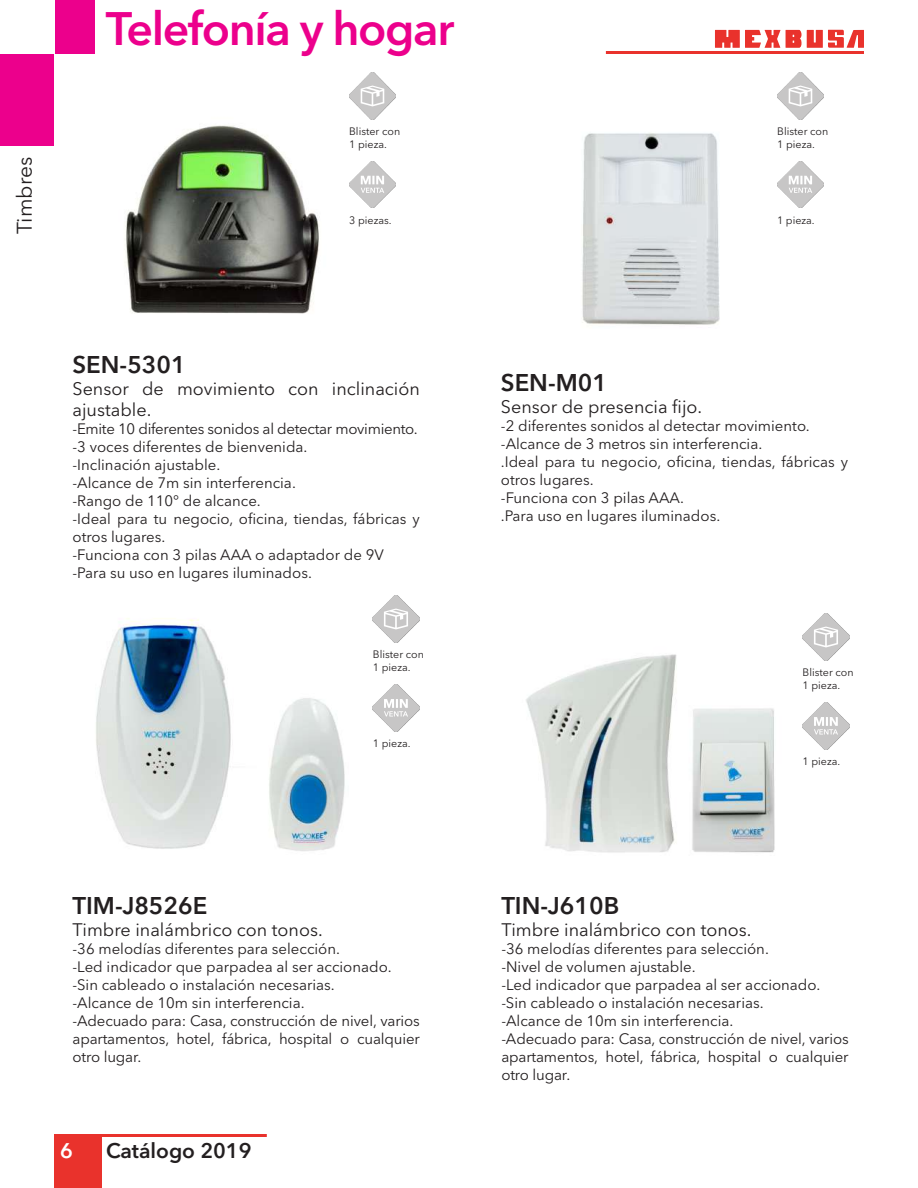
<style>
.page{position:relative;width:918px;height:1188px;background:#fff}
.page>*{position:absolute;margin:0;border:0;box-sizing:border-box;transform-origin:0 0}
.t1{font:600 46.5px "Avenir Next LT Pro";letter-spacing:-.03em;color:#ec008c}
.t2{font:600 24px "Avenir Next LT Pro";color:#231f20}
.t3{font:600 21px "Avenir Next LT Pro";color:#231f20}
.t4{font:21px "Avenir Next LT Pro";color:#231f20}
.t5{font:600 21px "Avenir Next LT Pro";color:#fff}
.t6{font:18px/21.6px "Avenir Next LT Pro";color:#231f20}
.t7{font:15px/18px "Avenir Next LT Pro";color:#231f20}
.t8{font:10.65px/12.9px "Avenir Next LT Pro";color:#231f20}
</style>
<div class="page">
<img style="left:96px;top:618px;width:249px;height:233px">
<img style="left:526px;top:654px;width:249px;height:199px">
<img style="left:125px;top:119px;width:247px;height:195px">
<img style="left:582px;top:119px;width:220px;height:206px">
<img style="left:349px;top:72px;width:47px;height:47px">
<img style="left:373px;top:595px;width:47px;height:47px">
<img style="left:777px;top:72px;width:47px;height:47px">
<img style="left:803px;top:614px;width:46px;height:46px">
<img style="left:349px;top:161px;width:47px;height:47px">
<img style="left:373px;top:684px;width:47px;height:47px">
<img style="left:777px;top:161px;width:47px;height:47px">
<img style="left:803px;top:702px;width:46px;height:47px">
<div style="left:0;top:54px;width:54px;height:91px;background:#ec008c"></div>
<div style="left:55px;top:0;width:39px;height:54px;background:#ec008c"></div>
<svg style="left:715px;top:30px;width:149px;height:18px"></svg>
<div style="left:54px;top:1134px;width:47px;height:54px;background:#e9322c"></div>
<hr style="left:101px;top:1134px;width:166px;height:3px;background:#e9322c">
<hr style="left:606px;top:51px;width:258px;height:3px;background:#e9322c">
<h3 class="t4" style="left:12px;top:234px;width:79px;rotate:-90deg">Timbres</h3>
<h1 class="t1" style="left:106px;top:1px;width:350px">Telefonía y hogar</h1>
<p class="t8" style="left:349px;top:125px;width:53px">Blister con<br>1 pieza.</p>
<p class="t8" style="left:349px;top:214px;width:44px">3 piezas.</p>
<p class="t8" style="left:777px;top:125px;width:53px">Blister con<br>1 pieza.</p>
<p class="t8" style="left:777px;top:214px;width:39px">1 pieza.</p>
<h2 class="t2" style="left:73px;top:350px;width:115px">SEN-5301</h2>
<p class="t6" style="left:73px;top:378px;width:349px">Sensor de movimiento con inclinación ajustable.</p>
<p class="t7" style="left:73px;top:420px;width:349px">-Emite 10 diferentes sonidos al detectar movimiento. -3 voces diferentes de bienvenida.<br>-Inclinación ajustable.<br>-Alcance de 7m sin interferencia.<br>-Rango de 110° de alcance.<br>-Ideal para tu negocio, oficina, tiendas, fábricas y otros lugares.<br>-Funciona con 3 pilas AAA o adaptador de 9V -Para su uso en lugares iluminados.</p>
<p class="t8" style="left:373px;top:648px;width:53px">Blister con<br>1 pieza.</p>
<p class="t8" style="left:373px;top:737px;width:39px">1 pieza.</p>
<h2 class="t2" style="left:501px;top:368px;width:108px">SEN-M01</h2>
<p class="t6" style="left:501px;top:396px;width:203px">Sensor de presencia fijo.</p>
<p class="t7" style="left:501px;top:417px;width:349px">-2 diferentes sonidos al detectar movimiento. -Alcance de 3 metros sin interferencia.<br>.Ideal para tu negocio, oficina, tiendas, fábricas y otros lugares.<br>-Funciona con 3 pilas AAA.<br>.Para uso en lugares iluminados.</p>
<p class="t8" style="left:803px;top:666px;width:53px">Blister con<br>1 pieza.</p>
<p class="t8" style="left:803px;top:755px;width:39px">1 pieza.</p>
<h2 class="t2" style="left:73px;top:891px;width:137px">TIM-J8526E</h2>
<p class="t6" style="left:73px;top:918px;width:252px">Timbre inalámbrico con tonos.</p>
<p class="t7" style="left:73px;top:939px;width:349px">-36 melodías diferentes para selección.<br>-Led indicador que parpadea al ser accionado. -Sin cableado o instalación necesarias.<br>-Alcance de 10m sin interferencia.<br>-Adecuado para: Casa, construcción de nivel, varios apartamentos, hotel, fábrica, hospital o cualquier otro lugar.</p>
<h3 class="t5" style="left:60px;top:1137px;width:14px">6</h3>
<h3 class="t3" style="left:106px;top:1137px;width:147px">Catálogo 2019</h3>
<h2 class="t2" style="left:501px;top:891px;width:119px">TIN-J610B</h2>
<p class="t6" style="left:501px;top:918px;width:252px">Timbre inalámbrico con tonos.</p>
<p class="t7" style="left:501px;top:939px;width:349px">-36 melodías diferentes para selección.<br>-Nivel de volumen ajustable.<br>-Led indicador que parpadea al ser accionado. -Sin cableado o instalación necesarias.<br>-Alcance de 10m sin interferencia.<br>-Adecuado para: Casa, construcción de nivel, varios apartamentos, hotel, fábrica, hospital o cualquier otro lugar.</p>
</div>
